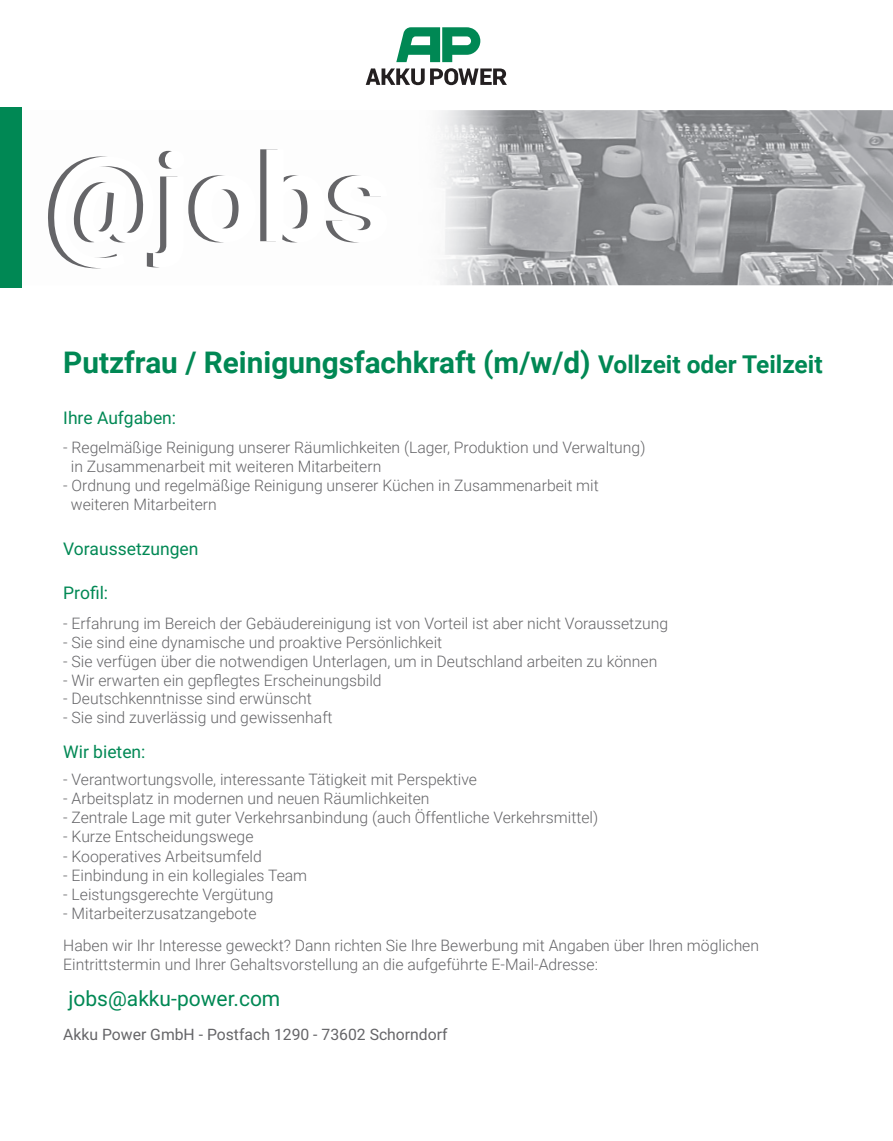
<style>
.page{position:relative;width:893px;height:1141px;background:#fff}
.page>*{position:absolute;margin:0;border:0;box-sizing:border-box;transform-origin:0 0}
.t1{font:700 122.5px "Roboto";color:#656568}
.t2{font:700 29.75px "Roboto";color:#008854}
.t3{font:21px "Roboto";color:#008854}
.t4{font:17.5px "Roboto";color:#008854}
.t5{font:300 15.75px "Roboto";color:#656568}
.t6{font:15.75px "Roboto";color:#656568}
.s1{font-size:24.5px}
</style>
<div class="page">
<svg style="left:396px;top:27px;width:84px;height:35px"></svg>
<svg style="left:366px;top:68px;width:141px;height:17px"></svg>
<svg style="left:3px;top:107px;width:890px;height:181px"></svg>
<div style="left:0;top:108px;width:21px;height:180px;background:#008854"></div>
<p class="t1" style="left:43px;top:112px;width:344px">@jobs</p>
<p class="t2" style="left:63px;top:342px;width:761px">Putzfrau / Reinigungsfachkraft (m/w/d) <span class="s1">Vollzeit oder Teilzeit</span></p>
<p class="t4" style="left:63px;top:405px;width:114px">Ihre Aufgaben:</p>
<p class="t5" style="left:63px;top:437px;width:584px">- Regelmäßige Reinigung unserer Räumlichkeiten (Lager, Produktion und Verwaltung)</p>
<p class="t5" style="left:71px;top:456px;width:312px">in Zusammenarbeit mit weiteren Mitarbeitern</p>
<p class="t5" style="left:63px;top:475px;width:537px">- Ordnung und regelmäßige Reinigung unserer Küchen in Zusammenarbeit mit</p>
<p class="t5" style="left:71px;top:493px;width:147px">weiteren Mitarbeitern</p>
<p class="t4" style="left:63px;top:536px;width:137px">Voraussetzungen</p>
<p class="t4" style="left:63px;top:581px;width:46px">Profil:</p>
<p class="t5" style="left:63px;top:612px;width:606px">- Erfahrung im Bereich der Gebäudereinigung ist von Vorteil ist aber nicht Voraussetzung</p>
<p class="t5" style="left:63px;top:631px;width:381px">- Sie sind eine dynamische und proaktive Persönlichkeit</p>
<p class="t5" style="left:63px;top:650px;width:596px">- Sie verfügen über die notwendigen Unterlagen, um in Deutschland arbeiten zu können</p>
<p class="t5" style="left:63px;top:669px;width:320px">- Wir erwarten ein gepflegtes Erscheinungsbild</p>
<p class="t5" style="left:63px;top:688px;width:250px">- Deutschkenntnisse sind erwünscht</p>
<p class="t5" style="left:63px;top:707px;width:271px">- Sie sind zuverlässig und gewissenhaft</p>
<p class="t4" style="left:63px;top:740px;width:84px">Wir bieten:</p>
<p class="t5" style="left:63px;top:768px;width:415px">- Verantwortungsvolle, interessante Tätigkeit mit Perspektive</p>
<p class="t5" style="left:63px;top:787px;width:368px">- Arbeitsplatz in modernen und neuen Räumlichkeiten</p>
<p class="t5" style="left:63px;top:806px;width:536px">- Zentrale Lage mit guter Verkehrsanbindung (auch Öffentliche Verkehrsmittel)</p>
<p class="t5" style="left:63px;top:826px;width:192px">- Kurze Entscheidungswege</p>
<p class="t5" style="left:63px;top:845px;width:200px">- Kooperatives Arbeitsumfeld</p>
<p class="t5" style="left:63px;top:864px;width:245px">- Einbindung in ein kollegiales Team</p>
<p class="t5" style="left:63px;top:883px;width:212px">- Leistungsgerechte Vergütung</p>
<p class="t5" style="left:63px;top:903px;width:195px">- Mitarbeiterzusatzangebote</p>
<p class="t5" style="left:63px;top:934px;width:697px">Haben wir Ihr Interesse geweckt? Dann richten Sie Ihre Bewerbung mit Angaben über Ihren möglichen</p>
<p class="t5" style="left:63px;top:953px;width:536px">Eintrittstermin und Ihrer Gehaltsvorstellung an die aufgeführte E-Mail-Adresse:</p>
<p class="t3" style="left:68px;top:984px;width:213px">jobs@akku-power.com</p>
<p class="t6" style="left:63px;top:1023px;width:386px">Akku Power GmbH - Postfach 1290 - 73602 Schorndorf</p>
</div>
